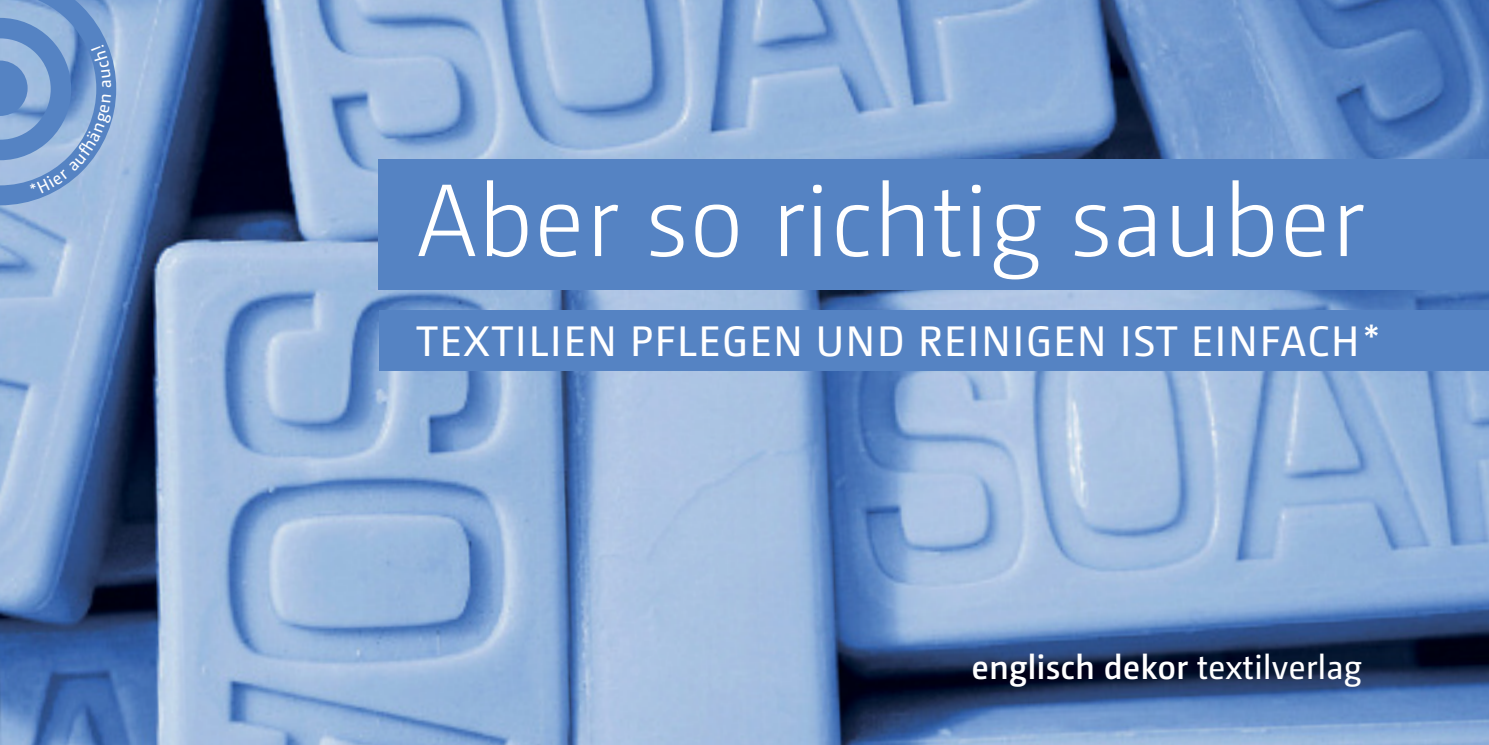
<style>
.page{position:relative;width:1489px;height:745px;background:#fff}
.page>*{position:absolute;margin:0;border:0;box-sizing:border-box;transform-origin:0 0}
.t1{font:300 102.5px "Camingo Dos";color:#fff}
.t2{font:42.5px "Camingo Dos";letter-spacing:.04em;color:#fff}
.t3{font:600 34.25px "Camingo Dos";color:#fff}
.s1{font-weight:400}
</style>
<div class="page">
<img style="left:0;top:0;width:1488px;height:744px">
<div style="left:378px;top:159px;width:1110px;height:130px;background:#5583c3"></div>
<div style="left:380px;top:310px;width:1108px;height:61px;background:#5583c3"></div>
<svg style="left:0;top:0;width:116px;height:205px;background:#789dd0"></svg>
<h1 class="t1" style="left:416px;top:180px;width:949px">Aber so richtig sauber</h1>
<p class="t2" style="left:416px;top:324px;width:965px">TEXTILIEN PFLEGEN UND REINIGEN IST EINFACH*</p>
<p class="t3" style="left:971px;top:652px;width:392px">englisch dekor <span class="s1">textilverlag</span></p>
</div>
